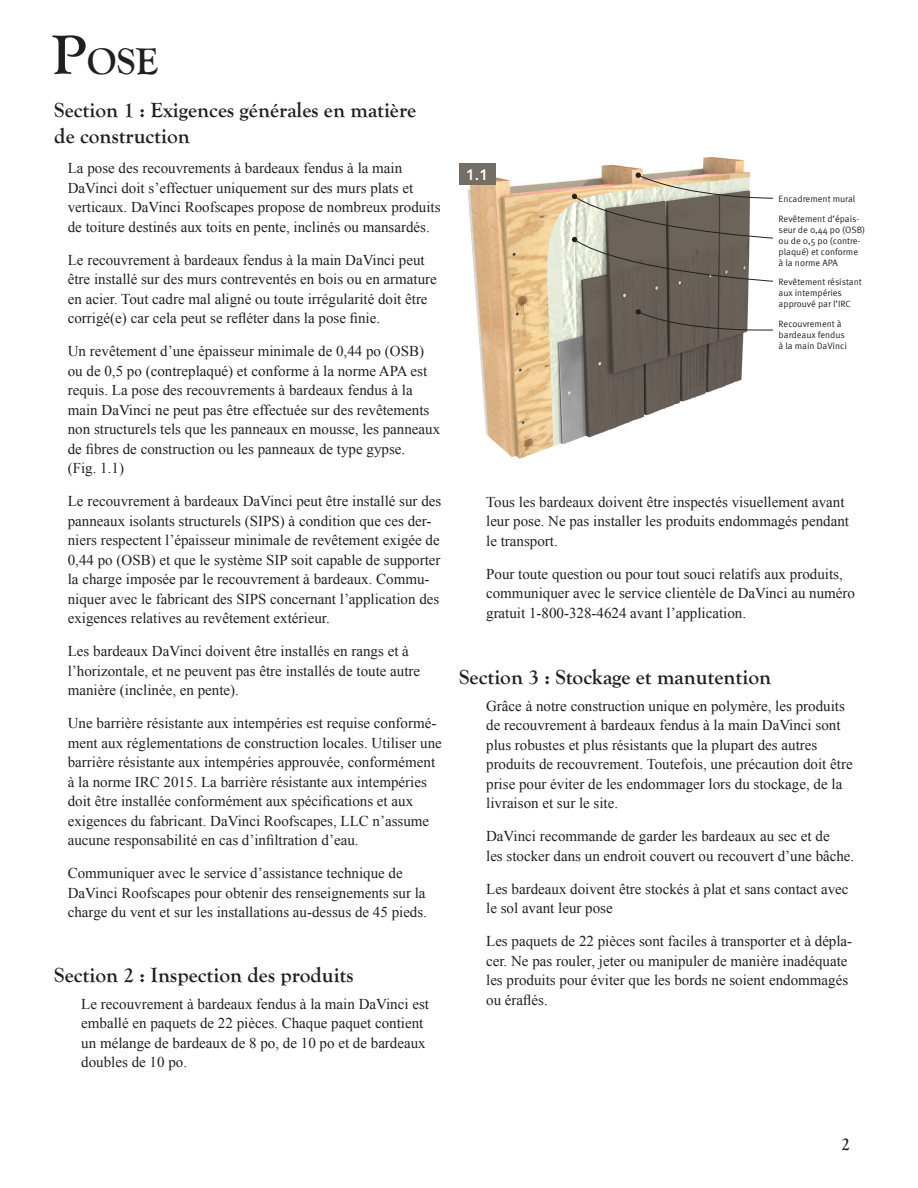
<style>
.page{position:relative;width:918px;height:1188px;background:#fff}
.page>*{position:absolute;margin:0;border:0;box-sizing:border-box;transform-origin:0 0}
.t1{font:700 38.55px "Goudy Old Style T";color:#231f20}
.t2{font:700 21.3px/25.7px "Goudy Old Style T";color:#231f20}
.t3{font:700 18px "Goudy Old Style T";color:#231f20}
.Paragraph_Style_1{font:15px/19.5px "Times New Roman";color:#231f20}
.t4{font:800 15px "Avenir LT Std";color:#fff}
.t5{font:9.15px/10.9px "Meta Pro";color:#231f20}
.s1{font-size:57px}
</style>
<div class="page">
<img style="left:467px;top:157px;width:282px;height:302px">
<svg style="left:571px;top:172px;width:203px;height:110px;background:#9f988c"></svg>
<svg style="left:635px;top:309px;width:138px;height:24px"></svg>
<div style="left:459px;top:163px;width:36px;height:22px;background:#756e64"></div>
<p class="t1" style="left:52px;top:39px;width:108px"><span class="s1">P</span>OSE</p>
<p class="t2" style="left:54px;top:98px;width:363px">Section 1 : Exigences générales en matière de construction</p>
<p class="Paragraph_Style_1" style="left:68px;top:158px;width:374px">La pose des recouvrements à bardeaux fendus à la main DaVinci doit s’effectuer uniquement sur des murs plats et verticaux. DaVinci Roofscapes propose de nombreux produits de toiture destinés aux toits en pente, inclinés ou mansardés.</p>
<p class="Paragraph_Style_1" style="left:68px;top:250px;width:371px">Le recouvrement à bardeaux fendus à la main DaVinci peut être installé sur des murs contreventés en bois ou en armature en acier. Tout cadre mal aligné ou toute irrégularité doit être corrigé(e) car cela peut se refléter dans la pose finie.</p>
<p class="Paragraph_Style_1" style="left:68px;top:341px;width:374px">Un revêtement d’une épaisseur minimale de 0,44 po (OSB) ou de 0,5 po (contreplaqué) et conforme à la norme APA est requis. La pose des recouvrements à bardeaux fendus à la main DaVinci ne peut pas être effectuée sur des revêtements non structurels tels que les panneaux en mousse, les panneaux de fibres de construction ou les panneaux de type gypse.<br>(Fig. 1.1)</p>
<p class="Paragraph_Style_1" style="left:68px;top:491px;width:375px">Le recouvrement à bardeaux DaVinci peut être installé sur des panneaux isolants structurels (SIPS) à condition que ces der&shy;niers respectent l’épaisseur minimale de revêtement exigée de 0,44 po (OSB) et que le système SIP soit capable de supporter la charge imposée par le recouvrement à bardeaux. Commu&shy;niquer avec le fabricant des SIPS concernant l’application des exigences relatives au revêtement extérieur.</p>
<p class="Paragraph_Style_1" style="left:68px;top:641px;width:354px">Les bardeaux DaVinci doivent être installés en rangs et à l’horizontale, et ne peuvent pas être installés de toute autre manière (inclinée, en pente).</p>
<p class="Paragraph_Style_1" style="left:68px;top:713px;width:376px">Une barrière résistante aux intempéries est requise conformé&shy;ment aux réglementations de construction locales. Utiliser une barrière résistante aux intempéries approuvée, conformément à la norme IRC 2015. La barrière résistante aux intempéries doit être installée conformément aux spécifications et aux exigences du fabricant. DaVinci Roofscapes, LLC n’assume aucune responsabilité en cas d’infiltration d’eau.</p>
<p class="Paragraph_Style_1" style="left:68px;top:863px;width:361px">Communiquer avec le service d’assistance technique de<br>DaVinci Roofscapes pour obtenir des renseignements sur la charge du vent et sur les installations au-dessus de 45 pieds.</p>
<p class="t2" style="left:54px;top:962px;width:301px">Section 2 : Inspection des produits</p>
<p class="Paragraph_Style_1" style="left:81px;top:994px;width:349px">Le recouvrement à bardeaux fendus à la main DaVinci est emballé en paquets de 22 pièces. Chaque paquet contient un mélange de bardeaux de 8 po, de 10 po et de bardeaux doubles de 10 po.</p>
<p class="t4" style="left:466px;top:165px;width:24px">1.1</p>
<p class="t5" style="left:779px;top:192px;width:78px">Encadrement mural</p>
<p class="t5" style="left:779px;top:212px;width:88px">Revêtement d’épais&shy;seur de 0,44 po (OSB) ou de 0,5 po (contre&shy;plaqué) et conforme à la norme APA</p>
<p class="t5" style="left:779px;top:276px;width:85px">Revêtement résistant aux intempéries approuvé par l’IRC</p>
<p class="t5" style="left:779px;top:318px;width:70px">Recouvrement à bardeaux fendus à la main DaVinci</p>
<p class="Paragraph_Style_1" style="left:486px;top:492px;width:364px">Tous les bardeaux doivent être inspectés visuellement avant leur pose. Ne pas installer les produits endommagés pendant le transport.</p>
<p class="Paragraph_Style_1" style="left:486px;top:564px;width:370px">Pour toute question ou pour tout souci relatifs aux produits, communiquer avec le service clientèle de DaVinci au numéro gratuit 1-800-328-4624 avant l’application.</p>
<p class="t2" style="left:459px;top:664px;width:314px">Section 3 : Stockage et manutention</p>
<p class="Paragraph_Style_1" style="left:486px;top:696px;width:368px">Grâce à notre construction unique en polymère, les produits de recouvrement à bardeaux fendus à la main DaVinci sont plus robustes et plus résistants que la plupart des autres produits de recouvrement. Toutefois, une précaution doit être prise pour éviter de les endommager lors du stockage, de la livraison et sur le site.</p>
<p class="Paragraph_Style_1" style="left:486px;top:826px;width:370px">DaVinci recommande de garder les bardeaux au sec et de<br>les stocker dans un endroit couvert ou recouvert d’une bâche.</p>
<p class="Paragraph_Style_1" style="left:486px;top:879px;width:364px">Les bardeaux doivent être stockés à plat et sans contact avec le sol avant leur pose</p>
<p class="Paragraph_Style_1" style="left:486px;top:931px;width:368px">Les paquets de 22 pièces sont faciles à transporter et à dépla&shy;cer. Ne pas rouler, jeter ou manipuler de manière inadéquate les produits pour éviter que les bords ne soient endommagés ou éraflés.</p>
<p class="t3" style="left:841px;top:1134px;width:10px">2</p>
</div>
